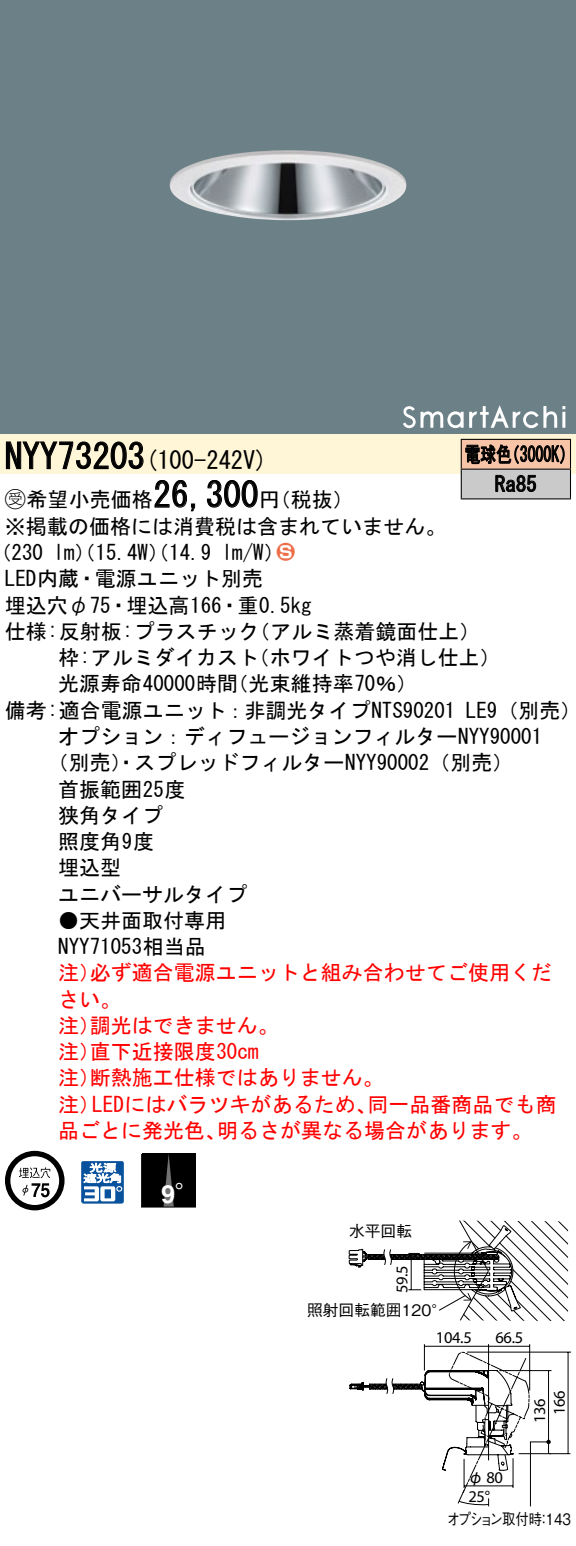
<style>
.page{position:relative;width:576px;height:1546px;background:#fff}
.page>*{position:absolute;margin:0;border:0;box-sizing:border-box;transform-origin:0 0}
.t1{font:35px "MS Gothic";color:#000}
.t2{font:700 25.2px "Helvetica LT Std";color:#fff}
.t3{font:24.5px "MS Gothic";color:#000}
.t4{font:21px/26.2px "MS Gothic";color:#000}
.t5{font:21px/26.2px "MS Gothic";color:#f00}
.t6{font:21px/29.8px "MS Gothic";color:#000;scale:.75 1}
.t7{font:21px "Ford Classification 1";color:#ed6d48}
.t8{font:16.45px "ITC Avant Garde Std";letter-spacing:-.02em;color:#000}
.t9{font:15.75px "Gothic BBB Pro Medium 90 pv RKSJ H";color:#000}
.t10{font:15.75px "Gothic BBB Pro Medium 90 pv RKSJ H";letter-spacing:-.14em;color:#000;scale:.85 1}
.t11{font:15.75px "Gothic BBB Pro Medium 90 pv RKSJ H";color:#000;scale:.85 1}
.s1{font-family:"Ford Classification 1"}
.s2{color:#fff}
.s3{font-family:"Koz Go Pro Regular 90 pv RKSJ H";font-weight:400}
.s4{font-family:"Gothic BBB Pro Medium 90 pv RKSJ H"}
</style>
<div class="page">
<div style="left:0;top:0;width:575px;height:404px;background:#6c8087"></div>
<img style="left:169px;top:150px;width:237px;height:70px">
<div style="left:0;top:404px;width:575px;height:30px;background:#6c8087"></div>
<svg style="left:403px;top:406px;width:60px;height:22px"></svg>
<svg style="left:469px;top:405px;width:96px;height:23px"></svg>
<div style="left:0;top:434px;width:575px;height:40px;background:#fff5d7"></div>
<svg style="left:6px;top:441px;width:138px;height:29px"></svg>
<svg style="left:154px;top:480px;width:42px;height:32px"></svg>
<svg style="left:207px;top:480px;width:51px;height:28px"></svg>
<svg style="left:5px;top:1150px;width:59px;height:60px"></svg>
<svg style="left:81px;top:1161px;width:43px;height:42px"></svg>
<div style="left:142px;top:1153px;width:53px;height:53px;background:#000"></div>
<svg style="left:163px;top:1156px;width:11px;height:49px"></svg>
<div style="left:141px;top:1154px;width:55px;height:53px;border:1px solid #000"></div>
<div style="left:461px;top:439px;width:109px;height:30px;background:#f7c4a7"></div>
<div style="left:461px;top:469px;width:109px;height:30px;background:#cacaca"></div>
<hr style="left:460px;top:439px;width:110px;height:1px;background:#000">
<hr style="left:569px;top:440px;width:2px;height:28px;background:#000">
<hr style="left:460px;top:468px;width:110px;height:2px;background:#000">
<hr style="left:569px;top:469px;width:2px;height:29px;background:#000">
<hr style="left:460px;top:498px;width:110px;height:1px;background:#000">
<svg style="left:460px;top:440px;width:104px;height:58px"></svg>
<hr style="left:549px;top:1452px;width:21px;height:2px;background:#000">
<hr style="left:467px;top:1351px;width:103px;height:1px;background:#000">
<hr style="left:567px;top:1351px;width:1px;height:102px;background:#000">
<hr style="left:499px;top:1369px;width:52px;height:2px;background:#000">
<hr style="left:423px;top:1344px;width:2px;height:26px;background:#000">
<hr style="left:529px;top:1344px;width:1px;height:46px;background:#000">
<hr style="left:424px;top:1345px;width:105px;height:1px;background:#000">
<hr style="left:487px;top:1343px;width:2px;height:117px;background:#000">
<svg style="left:349px;top:1350px;width:201px;height:157px"></svg>
<svg style="left:348px;top:1220px;width:220px;height:101px"></svg>
<h1 class="t1" style="left:5px;top:439px;width:142px">NYY73203</h1>
<p class="t6" style="left:494px;top:439px;width:57px;text-indent:-30px">電球色<br>Ra85</p>
<p class="t6" style="left:504px;top:439px;width:96px">（3000 (K</p>
<p class="t3" style="left:145px;top:448px;width:124px">(100-242 (V</p>
<h1 class="t1" style="left:153px;top:477px;width:106px">26,300</h1>
<p class="t4" style="left:5px;top:486px;width:442px"><span class="s1">B</span>希望小売価格<br>※掲載の価格には消費税は含まれていません。</p>
<p class="t7" style="left:277px;top:541px;width:19px">2<span class="s2">3</span></p>
<p class="t4" style="left:259px;top:486px;width:96px">（円税抜(</p>
<p class="t4" style="left:222px;top:539px;width:64px">l m (W/</p>
<p class="t4" style="left:-9px;top:539px;width:54px">（230</p>
<p class="t4" style="left:5px;top:565px;width:259px">LED内蔵・電源ユニット別売</p>
<p class="t4" style="left:5px;top:592px;width:308px">埋込穴φ75・埋込高166・重0.5kg</p>
<p class="t4" style="left:249px;top:618px;width:233px">（アルミ蒸着鏡面仕上(</p>
<p class="t4" style="left:54px;top:539px;width:159px">lm）（15.4 ）（W 14.9</p>
<p class="t4" style="left:248px;top:618px;width:253px;text-indent:-243px">仕様:反射板:プラスチック<br>（ホワイトつや消し仕上(</p>
<p class="t4" style="left:227px;top:644px;width:191px;text-indent:-169px">枠:アルミダイカスト<br>（光束維持率70％(</p>
<p class="t4" style="left:58px;top:670px;width:181px">光源寿命40000時間</p>
<p class="t4" style="left:5px;top:697px;width:452px">備考:適合電源ユニット：非調光タイプNTS90201</p>
<p class="t4" style="left:58px;top:723px;width:485px">オプション：ディフュージョンフィルターNYY90001</p>
<p class="t4" style="left:48px;top:749px;width:467px">（別売）・スプレッドフィルターNYY90002（別売(</p>
<p class="t4" style="left:58px;top:775px;width:129px">首振範囲25度</p>
<p class="t4" style="left:58px;top:802px;width:106px">狭角タイプ</p>
<p class="t4" style="left:58px;top:828px;width:97px">照度角度9</p>
<p class="t4" style="left:58px;top:854px;width:64px">埋込型</p>
<p class="t4" style="left:58px;top:880px;width:190px">ユニバーサルタイプ</p>
<p class="t4" style="left:58px;top:907px;width:169px">●天井面取付専用<br>NYY71053相当品</p>
<p class="t5" style="left:90px;top:959px;width:463px">必ず適合電源ユニットと組み合わせてご使用くだ</p>
<p class="t4" style="left:465px;top:697px;width:117px">LE （9 別売(</p>
<p class="t5" style="left:58px;top:959px;width:43px">注）</p>
<p class="t5" style="left:58px;top:985px;width:64px">さい。</p>
<p class="t5" style="left:90px;top:1012px;width:190px">調光はできません。</p>
<p class="t5" style="left:90px;top:1012px;width:170px;text-indent:-32px">注）<br>直下近接限度30cm</p>
<p class="t5" style="left:90px;top:1038px;width:295px;text-indent:-32px">注）<br>断熱施工仕様ではありません。</p>
<p class="t5" style="left:58px;top:1064px;width:43px">注）</p>
<p class="t5" style="left:92px;top:1090px;width:286px">LEDにはバラツキがあるため、</p>
<p class="t5" style="left:367px;top:1090px;width:190px">同一品番商品でも商</p>
<p class="t5" style="left:58px;top:1090px;width:43px">注）</p>
<p class="t5" style="left:58px;top:1117px;width:169px">品ごとに発光色、</p>
<p class="t5" style="left:217px;top:1117px;width:317px">明るさが異なる場合があります。</p>
<p class="t2" style="left:161px;top:1179px;width:40px">9<span class="s3">°</span></p>
<p class="t9" style="left:349px;top:1218px;width:64px">水平回転</p>
<p class="t8" style="left:391px;top:1292px;width:29px;rotate:-90deg">59.5</p>
<p class="t9" style="left:307px;top:1297px;width:142px">照射回転範囲120°</p>
<p class="t8" style="left:435px;top:1327px;width:37px">104.5</p>
<p class="t8" style="left:495px;top:1327px;width:29px">66.5</p>
<p class="t8" style="left:529px;top:1423px;width:26px;rotate:-90deg">136</p>
<p class="t8" style="left:549px;top:1415px;width:26px;rotate:-90deg">166</p>
<p class="t8" style="left:467px;top:1466px;width:37px"><span class="s4">φ</span>80</p>
<p class="t8" style="left:468px;top:1485px;width:23px">25°</p>
<p class="t10" style="left:446px;top:1506px;width:114px">オプション取付時</p>
<p class="t11" style="left:537px;top:1506px;width:41px">：143</p>
</div>
